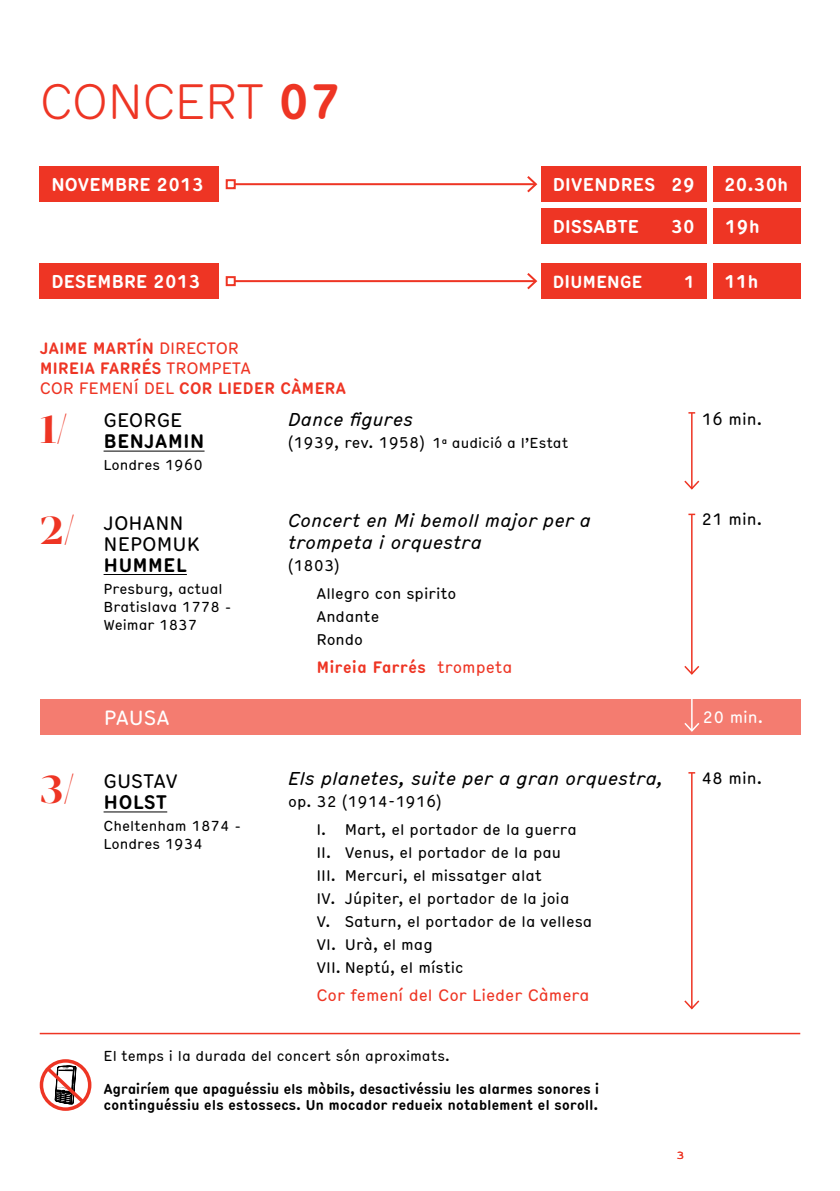
<style>
.page{position:relative;width:840px;height:1191px;background:#fff}
.page>*{position:absolute;margin:0;border:0;box-sizing:border-box;transform-origin:0 0}
.t1{font:300 condensed 48px "Hermes";letter-spacing:-.02em;color:#ee3524}
.t2{font:700 42px "Mafra Display";color:#ee3524}
.t3{font:condensed 20px "Hermes";letter-spacing:-.005em;color:#fff}
.t4{font:condensed 19px/21px "Hermes";color:#000}
.t5{font:700 condensed 19px "Hermes";color:#000}
.t6{font:italic condensed 18px/22px "Hermes";color:#000}
.t7{font:700 condensed 18px "Hermes";letter-spacing:-.02em;color:#fff}
.t8{font:700 condensed 17px "Hermes";letter-spacing:-.015em;color:#fff}
.t9{font:700 condensed 16px/20px "Hermes";letter-spacing:-.01em;color:#ee3524}
.t10{font:condensed 16px "Hermes";color:#ee3524}
.t11{font:condensed 16px "Hermes";color:#000}
.t12{font:condensed 16px "Hermes";color:#fff}
.t13{font:condensed 15px/28px "Hermes";color:#000}
.t14{font:condensed 14px/18px "Hermes";color:#000}
.t15{font:700 condensed 14px/16px "Hermes";letter-spacing:-.03em;color:#000}
.t16{font:10px "Hermes";color:#ee3524}
.s1{font-weight:700}
.s2{font-size:18px}
.s3{font-weight:400}
.s4{font-family:"Mafra Display";font-weight:700;font-stretch:normal;font-size:42px;color:#ee3524}
.s5{font-family:"Mafra Display";font-stretch:normal;font-size:42px;color:#ee3524}
.s6{font-size:15px}
</style>
<div class="page">
<div style="left:40px;top:699px;width:759px;height:35px;background:#f47c70"></div>
<hr style="left:690px;top:699px;width:2px;height:31px;background:#fff">
<svg style="left:684px;top:721px;width:16px;height:11px"></svg>
<hr style="left:690px;top:413px;width:2px;height:75px;background:#ee3524">
<svg style="left:684px;top:479px;width:16px;height:11px"></svg>
<hr style="left:690px;top:514px;width:2px;height:160px;background:#ee3524">
<svg style="left:684px;top:664px;width:16px;height:11px"></svg>
<hr style="left:690px;top:773px;width:2px;height:235px;background:#ee3524">
<svg style="left:684px;top:998px;width:16px;height:12px"></svg>
<hr style="left:103px;top:450px;width:101px;height:1px;background:#000">
<hr style="left:40px;top:1032px;width:759px;height:2px;background:#ee3524">
<div style="left:40px;top:1059px;width:51px;height:51px;border:3px solid #ee3524;border-radius:50%"></div>
<svg style="left:43px;top:1060px;width:44px;height:46px"></svg>
<hr style="left:103px;top:574px;width:84px;height:1px;background:#000">
<hr style="left:103px;top:811px;width:64px;height:1px;background:#000">
<hr style="left:234px;top:183px;width:301px;height:2px;background:#ee3524">
<div style="left:225px;top:179px;width:10px;height:10px;border:2px solid #ee3524"></div>
<svg style="left:524px;top:176px;width:14px;height:17px"></svg>
<hr style="left:234px;top:280px;width:301px;height:2px;background:#ee3524">
<div style="left:225px;top:276px;width:10px;height:10px;border:2px solid #ee3524"></div>
<svg style="left:524px;top:273px;width:14px;height:17px"></svg>
<div style="left:540px;top:208px;width:165px;height:35px;background:#ee3524"></div>
<div style="left:540px;top:166px;width:165px;height:36px;background:#ee3524"></div>
<div style="left:540px;top:263px;width:165px;height:36px;background:#ee3524"></div>
<div style="left:712px;top:208px;width:87px;height:35px;background:#ee3524"></div>
<div style="left:712px;top:166px;width:87px;height:36px;background:#ee3524"></div>
<div style="left:712px;top:263px;width:87px;height:36px;background:#ee3524"></div>
<div style="left:40px;top:166px;width:179px;height:36px;background:#ee3524"></div>
<div style="left:40px;top:263px;width:179px;height:36px;background:#ee3524"></div>
<h1 class="t1" style="left:40px;top:67px;width:303px">CONCERT <span class="s1">07</span></h1>
<p class="t7" style="left:51px;top:171px;width:51px">novembre</p>
<p class="t7" style="left:156px;top:171px;width:49px">2013</p>
<p class="t7" style="left:51px;top:268px;width:151px">DESEMBRE 2013</p>
<p class="t7" style="left:552px;top:171px;width:43px">DIvendres</p>
<p class="t7" style="left:670px;top:171px;width:26px">29</p>
<p class="t7" style="left:723px;top:171px;width:66px">20.30h</p>
<p class="t7" style="left:552px;top:212px;width:88px">DISSABTE</p>
<p class="t7" style="left:670px;top:212px;width:26px">30</p>
<p class="t7" style="left:724px;top:212px;width:37px">19h</p>
<p class="t8" style="left:552px;top:269px;width:92px">D<span class="s2">I</span>UMENGE</p>
<p class="t8" style="left:683px;top:269px;width:13px">1</p>
<p class="t7" style="left:723px;top:268px;width:37px">11h</p>
<p class="t9" style="left:40px;top:337px;width:200px">JAIME MARTÍN <span class="s3">director<br></span>MIREIA FARRÉS <span class="s3">TRO</span></p>
<p class="t10" style="left:198px;top:356px;width:54px">MPETA</p>
<p class="t10" style="left:40px;top:376px;width:12px">COR</p>
<p class="t9" style="left:79px;top:377px;width:269px"><span class="s3">FEMENÍ DEL</span> COR LIEDER CÀMERA</p>
<p class="t4" style="left:40px;top:408px;width:91px"><span class="s4">1</span><span class="s5">/</span> GEOR</p>
<p class="t4" style="left:157px;top:408px;width:24px">GE</p>
<p class="t5" style="left:103px;top:427px;width:102px">BENJAMIN</p>
<p class="t14" style="left:103px;top:455px;width:101px">Londres 1960</p>
<p class="t6" style="left:288px;top:408px;width:127px">Dance figures</p>
<p class="t14" style="left:288px;top:433px;width:282px"><span class="s6">(1939, rev. 1958)</span> 1ª audició a l’Estat</p>
<h2 class="t2" style="left:40px;top:505px;width:37px">2<span class="s3">/</span></h2>
<p class="t4" style="left:103px;top:511px;width:98px">JOHANN<br>NEPOMUK</p>
<p class="t5" style="left:103px;top:550px;width:85px">HUMMEL</p>
<p class="t14" style="left:103px;top:578px;width:129px">Presburg, actual<br>Bratislava 1778 -<br>Weimar 1837</p>
<p class="t6" style="left:288px;top:508px;width:304px">Concert en Mi bemoll major per a trompeta i orquestra</p>
<p class="t13" style="left:316px;top:550px;width:141px;text-indent:-28px">(1803)<br>Allegro con spirito</p>
<p class="t13" style="left:316px;top:601px;width:64px">Andante</p>
<p class="t13" style="left:288px;top:624px;width:20px">R</p>
<p class="t13" style="left:326px;top:624px;width:38px">ondo</p>
<p class="t9" style="left:316px;top:656px;width:197px">Mireia Farrés <span class="s3">trompeta</span></p>
<p class="t11" style="left:701px;top:407px;width:62px">16 min.</p>
<p class="t11" style="left:701px;top:507px;width:62px">21 min.</p>
<h2 class="t2" style="left:40px;top:763px;width:37px">3<span class="s3">/</span></h2>
<h3 class="t3" style="left:104px;top:702px;width:67px">PAUSA</h3>
<p class="t12" style="left:702px;top:705px;width:62px">20 min.</p>
<p class="t4" style="left:103px;top:769px;width:76px">GUSTAV</p>
<p class="t5" style="left:103px;top:788px;width:65px">HOLST</p>
<p class="t14" style="left:103px;top:816px;width:139px">Cheltenham 1874 -<br>Londres 1934</p>
<p class="t6" style="left:288px;top:766px;width:376px">Els planetes, suite per a gran orquestra,</p>
<p class="t13" style="left:316px;top:787px;width:262px;text-indent:-28px">op. 32 (1914-1916)<br>I. Mart, el portador de la guerra</p>
<p class="t13" style="left:288px;top:838px;width:14px">II</p>
<p class="t13" style="left:326px;top:838px;width:236px">. Venus, el portador de la pau</p>
<p class="t13" style="left:288px;top:861px;width:12px">III</p>
<p class="t13" style="left:330px;top:861px;width:212px">. Mercuri, el missatger alat</p>
<p class="t13" style="left:288px;top:884px;width:283px">IV. Júpiter, el portador de la joia</p>
<p class="t13" style="left:316px;top:907px;width:277px">V. Saturn, el portador de la vellesa</p>
<p class="t13" style="left:316px;top:930px;width:118px">VI. Urà, el mag</p>
<p class="t13" style="left:316px;top:953px;width:148px">VII . Neptú, el místic</p>
<p class="t10" style="left:316px;top:983px;width:274px">Cor femení del Cor Lieder Càmera</p>
<p class="t14" style="left:104px;top:1046px;width:347px">El temps i la durada del concert són aproximats.</p>
<p class="t15" style="left:104px;top:1079px;width:497px">Agrairíem que apaguéssiu els mòbils, desactivéssiu les alarmes sonores i continguéssiu els estossecs. Un mocador redueix notablement el soroll.</p>
<p class="t16" style="left:676px;top:1148px;width:9px">3</p>
<p class="t11" style="left:701px;top:766px;width:62px">48 min.</p>
</div>
